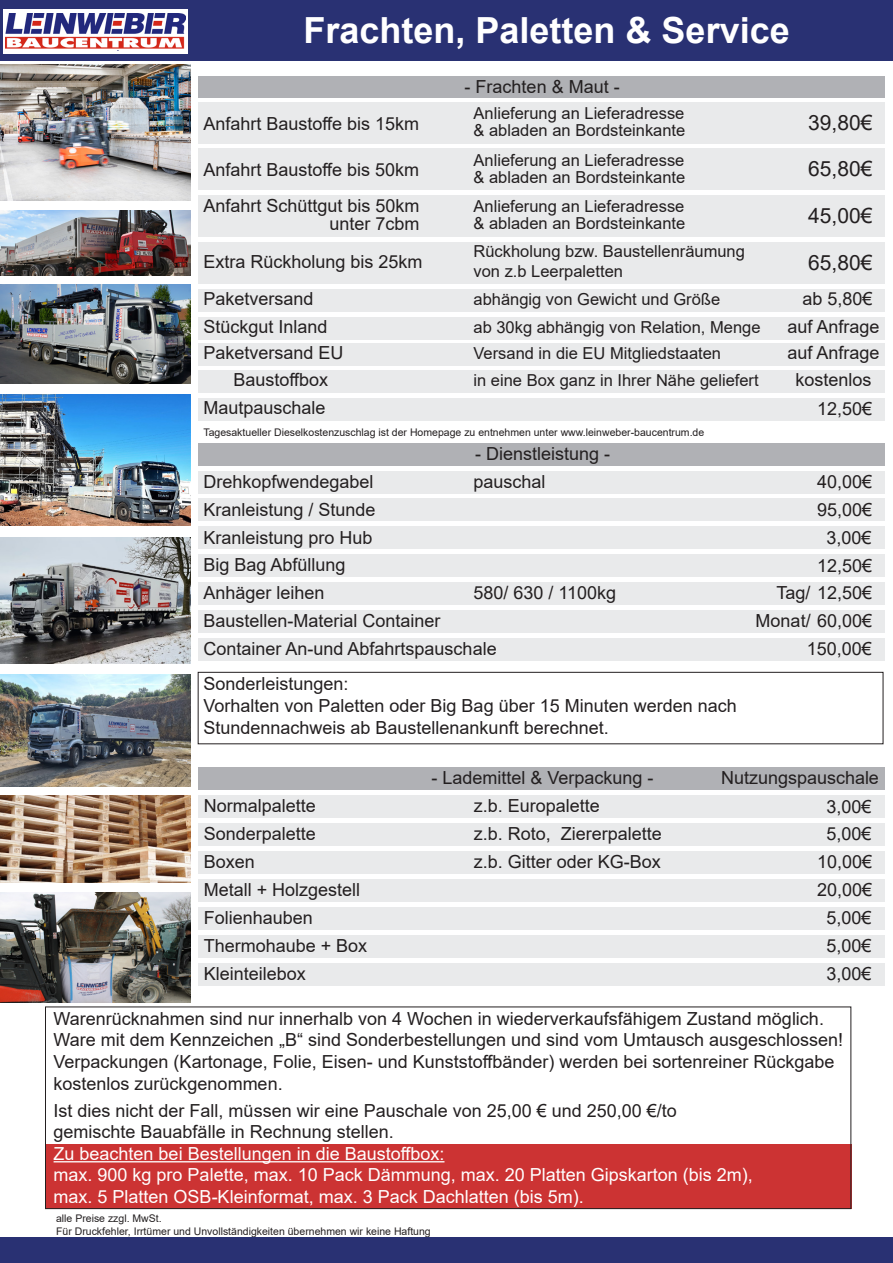
<style>
.page{position:relative;width:893px;height:1263px;background:#fff}
.page>*{position:absolute;margin:0;border:0;box-sizing:border-box;transform-origin:0 0}
.t1{font:700 36px "Arial";color:#fff}
.t2{font:21px "Arial";color:#231f20}
.t3{font:18px "Arial";color:#231f20}
.t4{font:18px "Arial";color:#fff}
.t5{font:16.5px "Arial";color:#231f20}
.t6{font:10.5px "Arial";color:#231f20}
</style>
<div class="page">
<img style="left:0;top:285px;width:191px;height:98px">
<div style="left:0;top:0;width:893px;height:61px;background:#293173"></div>
<div style="left:4px;top:10px;width:184px;height:44px;background:#fff"></div>
<img style="left:0;top:210px;width:191px;height:65px">
<img style="left:0;top:65px;width:191px;height:136px">
<img style="left:0;top:537px;width:191px;height:126px">
<img style="left:6px;top:13px;width:179px;height:36px">
<img style="left:0;top:674px;width:190px;height:112px">
<img style="left:0;top:394px;width:191px;height:132px">
<div style="left:198px;top:77px;width:686px;height:21px;background:#b0b1b5"></div>
<div style="left:198px;top:102px;width:686px;height:42px;background:#e9eaeb"></div>
<div style="left:198px;top:149px;width:686px;height:41px;background:#e9eaeb"></div>
<div style="left:198px;top:195px;width:686px;height:41px;background:#e9eaeb"></div>
<div style="left:198px;top:242px;width:686px;height:42px;background:#e9eaeb"></div>
<div style="left:198px;top:289px;width:686px;height:22px;background:#e9eaeb"></div>
<div style="left:198px;top:317px;width:686px;height:22px;background:#e9eaeb"></div>
<div style="left:198px;top:343px;width:686px;height:23px;background:#e9eaeb"></div>
<div style="left:198px;top:370px;width:686px;height:23px;background:#e9eaeb"></div>
<div style="left:198px;top:398px;width:686px;height:23px;background:#e9eaeb"></div>
<div style="left:198px;top:443px;width:686px;height:22px;background:#b0b1b5"></div>
<div style="left:198px;top:471px;width:686px;height:22px;background:#e9eaeb"></div>
<div style="left:198px;top:499px;width:686px;height:22px;background:#e9eaeb"></div>
<div style="left:198px;top:527px;width:686px;height:22px;background:#e9eaeb"></div>
<div style="left:198px;top:554px;width:686px;height:23px;background:#e9eaeb"></div>
<div style="left:198px;top:582px;width:686px;height:23px;background:#e9eaeb"></div>
<div style="left:198px;top:610px;width:686px;height:23px;background:#e9eaeb"></div>
<div style="left:198px;top:638px;width:686px;height:23px;background:#e9eaeb"></div>
<div style="left:198px;top:672px;width:685px;height:72px;border:1px solid #231f20"></div>
<div style="left:198px;top:767px;width:686px;height:23px;background:#b0b1b5"></div>
<div style="left:198px;top:795px;width:687px;height:23px;background:#e9eaeb"></div>
<div style="left:198px;top:823px;width:687px;height:23px;background:#e9eaeb"></div>
<div style="left:198px;top:851px;width:687px;height:23px;background:#e9eaeb"></div>
<div style="left:198px;top:879px;width:687px;height:23px;background:#e9eaeb"></div>
<div style="left:198px;top:907px;width:687px;height:22px;background:#e9eaeb"></div>
<div style="left:198px;top:935px;width:687px;height:22px;background:#e9eaeb"></div>
<div style="left:198px;top:963px;width:687px;height:22px;background:#e9eaeb"></div>
<div style="left:45px;top:1144px;width:806px;height:64px;background:#c33"></div>
<div style="left:45px;top:1006px;width:806px;height:203px;border:1px solid #231f20"></div>
<hr style="left:54px;top:1161px;width:390px;height:1px;background:#fff">
<img style="left:0;top:795px;width:191px;height:88px">
<img style="left:0;top:893px;width:190px;height:109px">
<div style="left:0;top:1237px;width:893px;height:26px;background:#293173"></div>
<p class="t1" style="left:303px;top:5px;width:488px">Frachten, Paletten &amp; Service</p>
<p class="t3" style="left:465px;top:75px;width:157px">- Frachten &amp; Maut -</p>
<p class="t3" style="left:203px;top:111px;width:217px">Anfahrt Baustoffe bis 15km</p>
<p class="t5" style="left:473px;top:102px;width:212px">Anlieferung an Lieferadresse</p>
<p class="t5" style="left:473px;top:119px;width:213px">&amp; abladen an Bordsteinkante</p>
<p class="t2" style="left:808px;top:108px;width:66px">39,80€</p>
<p class="t3" style="left:203px;top:157px;width:217px">Anfahrt Baustoffe bis 50km</p>
<p class="t5" style="left:473px;top:149px;width:212px">Anlieferung an Lieferadresse</p>
<p class="t5" style="left:473px;top:165px;width:213px">&amp; abladen an Bordsteinkante</p>
<p class="t2" style="left:808px;top:154px;width:66px">65,80€</p>
<p class="t3" style="left:203px;top:193px;width:218px">Anfahrt Schüttgut bis 50km</p>
<p class="t5" style="left:473px;top:195px;width:212px">Anlieferung an Lieferadresse</p>
<p class="t5" style="left:473px;top:212px;width:213px">&amp; abladen an Bordsteinkante</p>
<p class="t2" style="left:808px;top:201px;width:66px">45,00€</p>
<p class="t3" style="left:203px;top:249px;width:221px">Extra Rückholung bis 25km</p>
<p class="t3" style="left:330px;top:211px;width:92px">unter 7cbm</p>
<p class="t5" style="left:473px;top:240px;width:273px">Rückholung bzw. Baustellenräumung</p>
<p class="t5" style="left:473px;top:260px;width:151px">von z.b Leerpaletten</p>
<p class="t2" style="left:808px;top:248px;width:66px">65,80€</p>
<p class="t3" style="left:203px;top:286px;width:112px">Paketversand</p>
<p class="t5" style="left:473px;top:288px;width:248px">abhängig von Gewicht und Größe</p>
<p class="t3" style="left:802px;top:286px;width:72px">ab 5,80€</p>
<p class="t3" style="left:203px;top:314px;width:126px">Stückgut Inland</p>
<p class="t5" style="left:473px;top:316px;width:289px">ab 30kg abhängig von Relation, Menge</p>
<p class="t3" style="left:787px;top:314px;width:94px">auf Anfrage</p>
<p class="t3" style="left:203px;top:341px;width:142px">Paketversand EU</p>
<p class="t5" style="left:473px;top:342px;width:249px">Versand in die EU Mitgliedstaaten</p>
<p class="t3" style="left:787px;top:341px;width:94px">auf Anfrage</p>
<p class="t3" style="left:233px;top:368px;width:96px">Baustoffbox</p>
<p class="t5" style="left:473px;top:369px;width:287px">in eine Box ganz in Ihrer Nähe geliefert</p>
<p class="t3" style="left:795px;top:368px;width:78px">kostenlos</p>
<p class="t3" style="left:203px;top:395px;width:124px">Mautpauschale</p>
<p class="t3" style="left:817px;top:397px;width:57px">12,50€</p>
<p class="t3" style="left:475px;top:441px;width:137px">- Dienstleistung -</p>
<p class="t3" style="left:203px;top:469px;width:172px">Drehkopfwendegabel</p>
<p class="t3" style="left:473px;top:469px;width:74px">pauschal</p>
<p class="t3" style="left:203px;top:497px;width:174px">Kranleistung / Stunde</p>
<p class="t3" style="left:203px;top:525px;width:171px">Kranleistung pro Hub</p>
<p class="t3" style="left:203px;top:553px;width:144px">Big Bag Abfüllung</p>
<p class="t3" style="left:203px;top:581px;width:123px">Anhäger leihen</p>
<p class="t3" style="left:473px;top:581px;width:144px">580/ 630 / 1100kg</p>
<p class="t3" style="left:203px;top:608px;width:239px">Baustellen-Material Container</p>
<p class="t3" style="left:203px;top:636px;width:295px">Container An-und Abfahrtspauschale</p>
<p class="t3" style="left:203px;top:672px;width:147px">Sonderleistungen:</p>
<p class="t3" style="left:203px;top:693px;width:535px">Vorhalten von Paletten oder Big Bag über 15 Minuten werden nach</p>
<p class="t3" style="left:203px;top:715px;width:407px">Stundennachweis ab Baustellenankunft berechnet.</p>
<p class="t3" style="left:431px;top:765px;width:224px">- Lademittel &amp; Verpackung -</p>
<p class="t3" style="left:204px;top:794px;width:114px">Normalpalette</p>
<p class="t3" style="left:474px;top:794px;width:128px">z.b. Europalette</p>
<p class="t3" style="left:204px;top:821px;width:114px">Sonderpalette</p>
<p class="t3" style="left:474px;top:821px;width:190px">z.b. Roto, Ziererpalette</p>
<p class="t3" style="left:204px;top:849px;width:53px">Boxen</p>
<p class="t3" style="left:474px;top:849px;width:189px">z.b. Gitter oder KG-Box</p>
<p class="t3" style="left:204px;top:877px;width:158px">Metall + Holzgestell</p>
<p class="t3" style="left:204px;top:905px;width:111px">Folienhauben</p>
<p class="t3" style="left:204px;top:933px;width:165px">Thermohaube + Box</p>
<p class="t3" style="left:204px;top:961px;width:104px">Kleinteilebox</p>
<p class="t6" style="left:203px;top:425px;width:502px">Tagesaktueller Dieselkostenzuschlag ist der Homepage zu entnehmen unter www.leinweber-baucentrum.de</p>
<p class="t3" style="left:817px;top:469px;width:57px">40,00€</p>
<p class="t3" style="left:817px;top:497px;width:57px">95,00€</p>
<p class="t3" style="left:826px;top:525px;width:47px">3,00€</p>
<p class="t3" style="left:817px;top:553px;width:57px">12,50€</p>
<p class="t3" style="left:776px;top:581px;width:97px">Tag/ 12,50€</p>
<p class="t3" style="left:756px;top:608px;width:118px">Monat/ 60,00€</p>
<p class="t3" style="left:807px;top:636px;width:67px">150,00€</p>
<p class="t3" style="left:721px;top:765px;width:159px">Nutzungspauschale</p>
<p class="t3" style="left:826px;top:794px;width:47px">3,00€</p>
<p class="t3" style="left:826px;top:822px;width:47px">5,00€</p>
<p class="t3" style="left:817px;top:850px;width:57px">10,00€</p>
<p class="t3" style="left:817px;top:877px;width:57px">20,00€</p>
<p class="t3" style="left:826px;top:905px;width:47px">5,00€</p>
<p class="t3" style="left:826px;top:933px;width:47px">5,00€</p>
<p class="t3" style="left:826px;top:961px;width:47px">3,00€</p>
<p class="t3" style="left:54px;top:1006px;width:772px">Warenrücknahmen sind nur innerhalb von 4 Wochen in wiederverkaufsfähigem Zustand möglich.</p>
<p class="t3" style="left:54px;top:1028px;width:791px">Ware mit dem Kennzeichen „B“ sind Sonderbestellungen und sind vom Umtausch ausgeschlossen!</p>
<p class="t3" style="left:54px;top:1049px;width:782px">Verpackungen (Kartonage, Folie, Eisen- und Kunststoffbänder) werden bei sortenreiner Rückgabe</p>
<p class="t3" style="left:54px;top:1071px;width:231px">kostenlos zurückgenommen.</p>
<p class="t3" style="left:54px;top:1098px;width:625px">Ist dies nicht der Fall, müssen wir eine Pauschale von 25,00 € und 250,00 €/to</p>
<p class="t3" style="left:54px;top:1119px;width:342px">gemischte Bauabfälle in Rechnung stellen.</p>
<p class="t4" style="left:54px;top:1141px;width:392px">Zu beachten bei Bestellungen in die Baustoffbox:</p>
<p class="t4" style="left:54px;top:1163px;width:701px">max. 900 kg pro Palette, max. 10 Pack Dämmung, max. 20 Platten Gipskarton (bis 2m),</p>
<p class="t4" style="left:54px;top:1184px;width:532px">max. 5 Platten OSB-Kleinformat, max. 3 Pack Dachlatten (bis 5m).</p>
<p class="t6" style="left:56px;top:1211px;width:107px">alle Preise zzgl. MwSt.</p>
<p class="t6" style="left:56px;top:1224px;width:376px">Für Druckfehler, Irrtümer und Unvollständigkeiten übernehmen wir keine Haftung</p>
</div>
